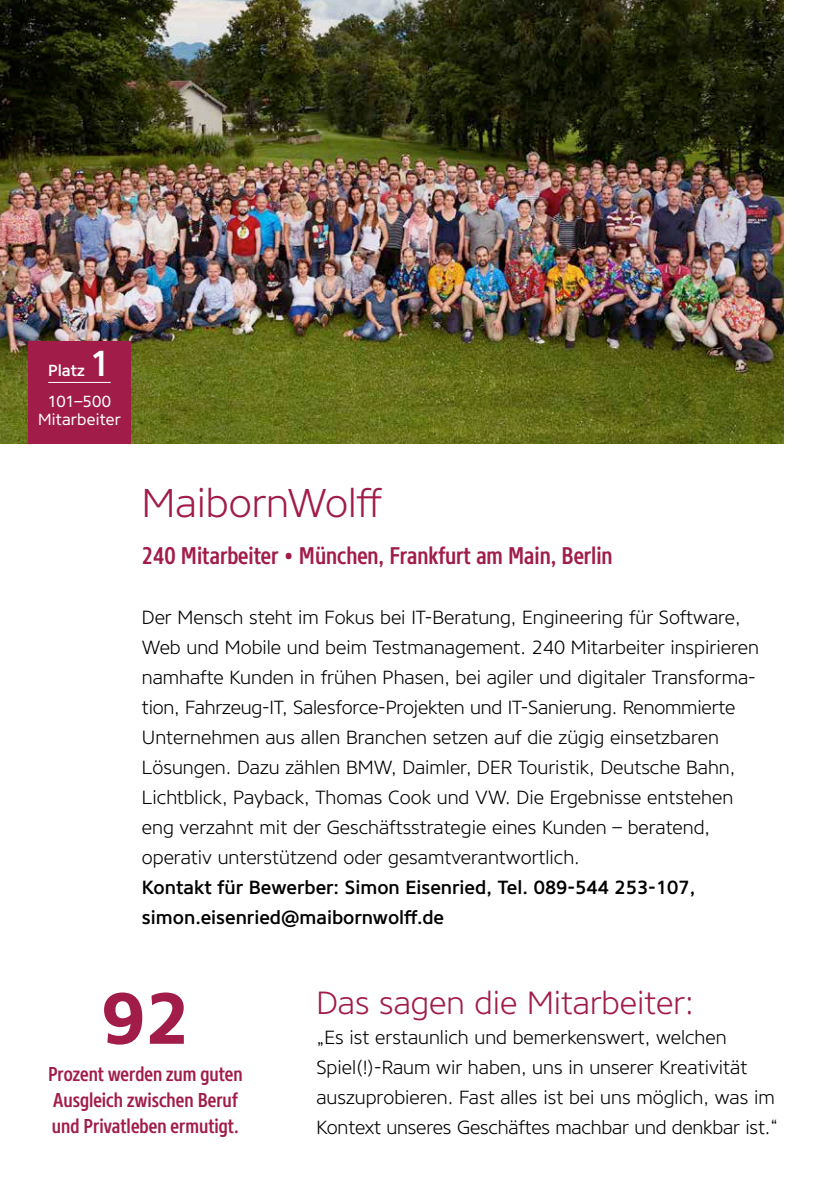
<style>
.page{position:relative;width:840px;height:1191px;background:#fff}
.page>*{position:absolute;margin:0;border:0;box-sizing:border-box;transform-origin:0 0}
._3_0_Zahl-36pt{font:700 72px "Core Sans N65";color:#a11c49}
._1_0-Überschrift_Unt{font:300 40px "Core Sans N35";color:#a11c49}
._5_00_Platz_und_Größ{font:500 36px "Core Sans N55";color:#fff}
._4_0_Zwischenübersch{font:300 32px "Core Sans N35";color:#a11c49}
._1_01-Unterzeile_Unt{font:500 24px "Core Sans N57 Cn";color:#a11c49}
._3_01_Zahl_Text{font:500 20px/26px "Core Sans N57 Cn";color:#a11c49}
._0_0-Fließtext_9_5pt{font:300 19px/30px "Core Sans N35";color:#000}
._0_001_Kontakt_für_B{font:500 19px/30px "Core Sans N55";color:#000}
._5_01_Mitarbeiter{font:16px "Core Sans N45";letter-spacing:.015em;color:#fff}
._5_00_Platz_und_Größ-2{font:500 16px "Core Sans N55";color:#fff}
</style>
<div class="page">
<img style="left:0;top:0;width:783px;height:443px">
<div style="left:28px;top:341px;width:102px;height:102px;background:#a11c49"></div>
<hr style="left:48px;top:382px;width:63px;height:1px;background:#fff">
<p class="_5_00_Platz_und_Größ" style="left:90px;top:340px;width:23px">1</p>
<p class="_5_01_Mitarbeiter" style="left:48px;top:391px;width:65px">101–500</p>
<p class="_5_01_Mitarbeiter" style="left:38px;top:409px;width:84px">Mitarbeiter</p>
<p class="_5_00_Platz_und_Größ-2" style="left:48px;top:360px;width:38px">Platz</p>
<p class="_1_0-Überschrift_Unt" style="left:142px;top:477px;width:242px">MaibornWolff</p>
<p class="_1_01-Unterzeile_Unt" style="left:142px;top:539px;width:472px">240 Mitarbeiter • München, Frankfurt am Main, Berlin</p>
<p class="_0_0-Fließtext_9_5pt" style="left:142px;top:602px;width:618px">Der Mensch steht im Fokus bei IT-Beratung, Engineering für Software, Web und Mobile und beim Testmanagement. 240 Mitarbeiter inspirieren namhafte Kunden in frühen Phasen, bei agiler und digitaler Transforma&shy;tion, Fahrzeug-IT, Salesforce-Projekten und IT-Sanierung. Renommierte Unternehmen aus allen Branchen setzen auf die zügig einsetzbaren Lösungen. Dazu zählen BMW, Daimler, DER Touristik, Deutsche Bahn, Lichtblick, Payback, Thomas Cook und VW. Die Ergebnisse entstehen eng verzahnt mit der Geschäftsstrategie eines Kunden – beratend, operativ unterstützend oder gesamtverantwortlich.</p>
<p class="_0_001_Kontakt_für_B" style="left:142px;top:872px;width:554px">Kontakt für Bewerber: Simon Eisenried, Tel. 089-544 253-107, simon.eisenried@maibornwolff.de</p>
<p class="_3_0_Zahl-36pt" style="left:101px;top:971px;width:90px">92</p>
<p class="_3_01_Zahl_Text" style="left:48px;top:1061px;width:196px">Prozent werden zum guten<br>Ausgleich zwischen Beruf und Privatleben ermutigt.</p>
<p class="_4_0_Zwischenübersch" style="left:316px;top:981px;width:379px">Das sagen die Mitarbeiter:</p>
<p class="_0_0-Fließtext_9_5pt" style="left:316px;top:1022px;width:463px">„Es ist erstaunlich und bemerkenswert, welchen Spiel(!)-Raum wir haben, uns in unserer Kreativität auszuprobieren. Fast alles ist bei uns möglich, was im Kontext unseres Geschäftes machbar und denkbar ist.“</p>
</div>
